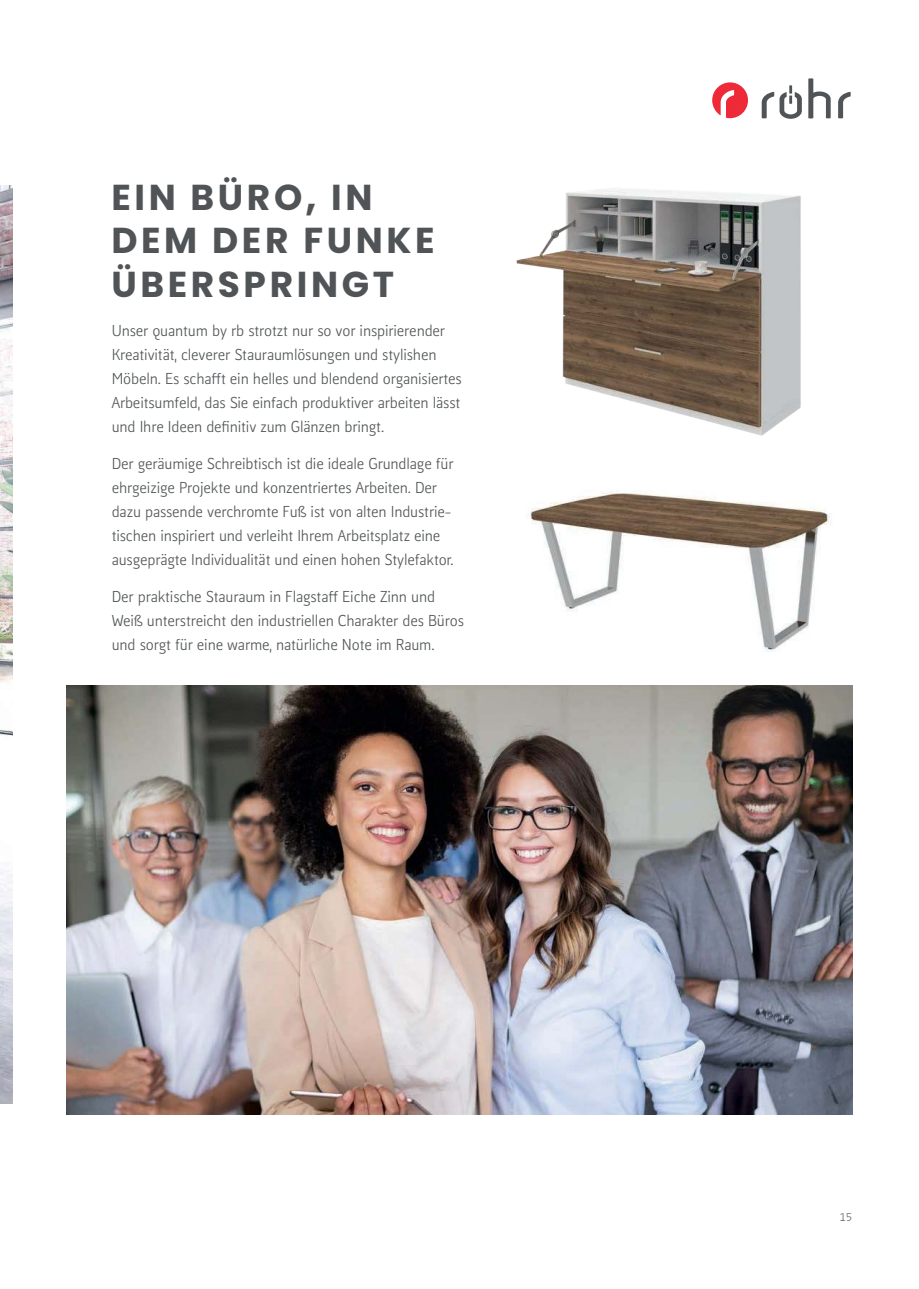
<style>
.page{position:relative;width:919px;height:1289px;background:#fff}
.page>*{position:absolute;margin:0;border:0;box-sizing:border-box;transform-origin:0 0}
.t1{font:700 36px/43.2px "Poppins";letter-spacing:.1em;color:#505456}
.t2{font:15px/24px "Kofi Pure Sans";letter-spacing:-.01em;color:#505456}
.t3{font:10.5px "Kofi Pure Sans";color:#505456}
</style>
<div class="page">
<div style="left:711px;top:82px;width:37px;height:36px;border:1px solid #fff;border-radius:50%"></div>
<svg style="left:712px;top:82px;width:36px;height:36px"></svg>
<svg style="left:838px;top:92px;width:12px;height:26px"></svg>
<svg style="left:808px;top:78px;width:22px;height:40px"></svg>
<svg style="left:761px;top:85px;width:40px;height:34px"></svg>
<img style="left:0;top:185px;width:13px;height:918px">
<img style="left:516px;top:189px;width:285px;height:247px">
<img style="left:67px;top:686px;width:785px;height:428px">
<img style="left:530px;top:491px;width:302px;height:161px">
<h1 class="t1" style="left:111px;top:177px;width:324px">EIN BÜRO, IN<br>DEM DER FUNKE<br>ÜBERSPRINGT</h1>
<p class="t2" style="left:112px;top:319px;width:351px">Unser quantum by rb strotzt nur so vor inspirierender Kreativität, cleverer Stauraumlösungen und stylishen Möbeln. Es schafft ein helles und blendend organisiertes Arbeitsumfeld, das Sie einfach produktiver arbeiten lässt und Ihre Ideen definitiv zum Glänzen bringt.</p>
<p class="t2" style="left:112px;top:452px;width:343px">Der geräumige Schreibtisch ist die ideale Grundlage für ehrgeizige Projekte und konzentriertes Arbeiten. Der dazu passende verchromte Fuß ist von alten Industrie&shy;tischen inspiriert und verleiht Ihrem Arbeitsplatz eine ausgeprägte Individualität und einen hohen Stylefaktor.</p>
<p class="t2" style="left:112px;top:585px;width:354px">Der praktische Stauraum in Flagstaff Eiche Zinn und<br>Weiß unterstreicht den industriellen Charakter des Büros und sorgt für eine warme, natürliche Note im Raum.</p>
<p class="t3" style="left:839px;top:1210px;width:14px">15</p>
</div>
